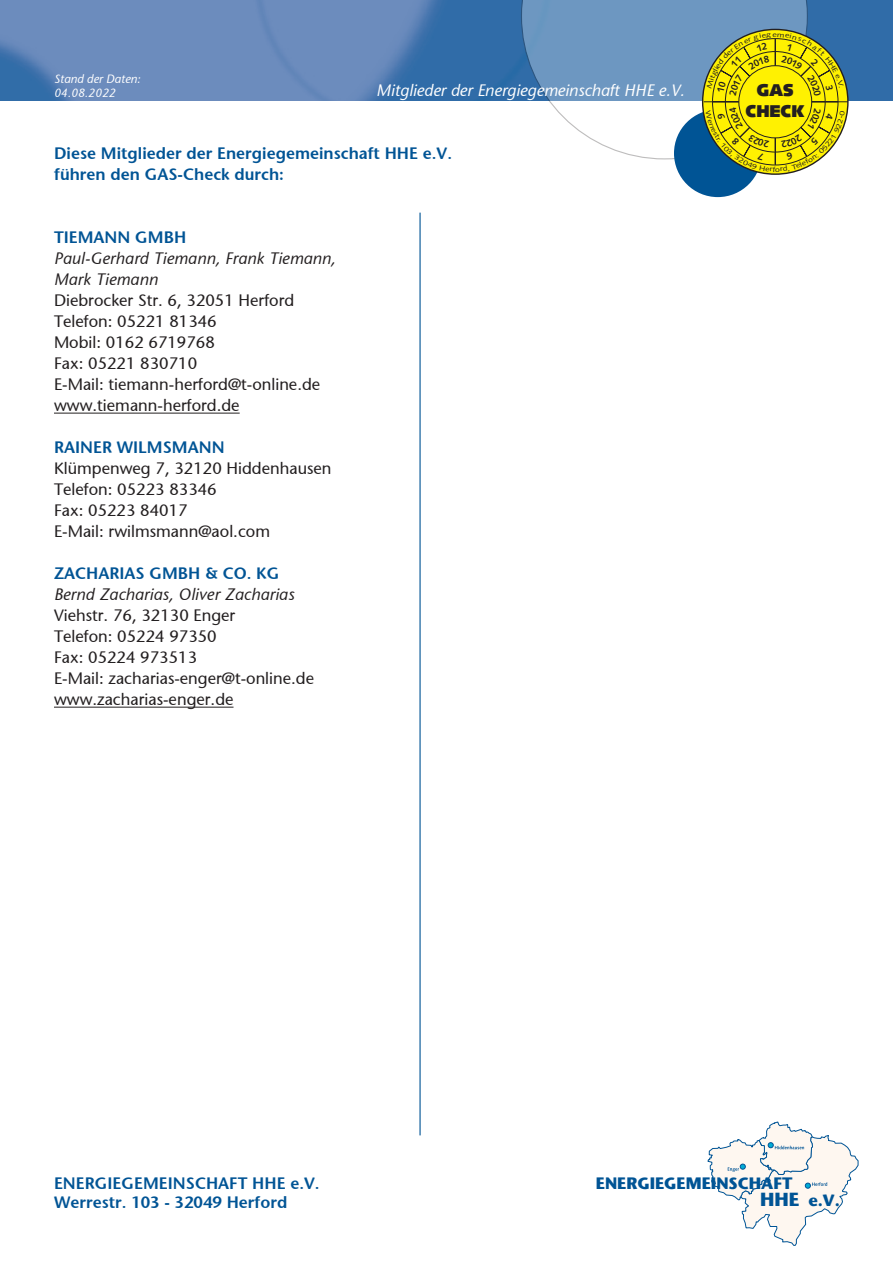
<style>
.page{position:relative;width:893px;height:1263px;background:#fff}
.page>*{position:absolute;margin:0;border:0;box-sizing:border-box;transform-origin:0 0}
.t1{font:900 17.1px/20.4px "Syntax LT Std";color:#231f20;text-align:center}
.t2{font:16.5px/21px "Stone Sans";color:#231f20}
.t3{font:600 16.5px/21px "Stone Sans";color:#005495}
.t4{font:italic 16.5px/21px "Stone Sans";letter-spacing:.01em;color:#231f20}
.t5{font:italic 16.5px "Stone Sans";color:#fff}
.t6{font:700 16.5px/17.2px "Stone Sans";color:#005495}
.t7{font:italic 12px/14.4px "Stone Sans";color:#fff}
.t8{font:7.05px "Syntax LT Std";color:#231f20;scale:1.29 1}
.s1{font-size:18.9px}
</style>
<div class="page">
<hr style="left:419px;top:213px;width:2px;height:922px;background:#005495">
<img style="left:0;top:0;width:893px;height:101px">
<svg style="left:521px;top:0;width:287px;height:159px"></svg>
<div style="left:674px;top:109px;width:88px;height:88px;background:#005495;border-radius:50%"></div>
<svg style="left:707px;top:1121px;width:151px;height:125px"></svg>
<hr style="left:54px;top:413px;width:186px;height:1px;background:#231f20">
<hr style="left:54px;top:707px;width:180px;height:1px;background:#231f20">
<svg style="left:701px;top:28px;width:148px;height:148px"></svg>
<p class="t7" style="left:54px;top:71px;width:88px">Stand der Daten:<br>04.08.2022</p>
<p class="t5" style="left:377px;top:80px;width:310px">Mitglieder der Energiegemeinschaft HHE e.V.</p>
<p class="t3" style="left:54px;top:143px;width:399px">Diese Mitglieder der Energiegemeinschaft HHE e.V. führen den GAS-Check durch:</p>
<p class="t3" style="left:54px;top:227px;width:134px">TIEMANN GMBH</p>
<p class="t4" style="left:54px;top:248px;width:283px">Paul-Gerhard Tiemann, Frank Tiemann,<br>Mark Tiemann</p>
<p class="t2" style="left:54px;top:290px;width:268px">Diebrocker Str. 6, 32051 Herford<br>Telefon: 05221 81346<br>Mobil: 0162 6719768<br>Fax: 05221 830710<br>E-Mail: tiemann-herford@t-online.de www.tiemann-herford.de</p>
<p class="t3" style="left:54px;top:437px;width:172px">RAINER WILMSMANN</p>
<p class="t2" style="left:54px;top:458px;width:279px">Klümpenweg 7, 32120 Hiddenhausen<br>Telefon: 05223 83346<br>Fax: 05223 84017<br>E-Mail: rwilmsmann@aol.com</p>
<p class="t3" style="left:54px;top:563px;width:227px">ZACHARIAS GMBH &amp; CO. KG</p>
<p class="t4" style="left:54px;top:584px;width:242px">Bernd Zacharias, Oliver Zacharias</p>
<p class="t2" style="left:54px;top:605px;width:262px">Viehstr. 76, 32130 Enger<br>Telefon: 05224 97350<br>Fax: 05224 973513<br>E-Mail: zacharias-enger@t-online.de www.zacharias-enger.de</p>
<p class="t8" style="left:772px;top:30px;width:5px">e</p>
<p class="t1" style="left:746px;top:80px;width:60px">GAS<br>CHECK</p>
<p class="t3" style="left:54px;top:1173px;width:267px;line-height:19.5px">ENERGIEGEMEINSCHAFT HHE e.V.<br>Werrestr. 103 - 32049 Herford</p>
<p class="t6" style="left:760px;top:1174px;width:81px;text-indent:-164px">ENERGIEGEMEINSCHAFT<br><span class="s1">HHE</span> e.V.</p>
</div>
